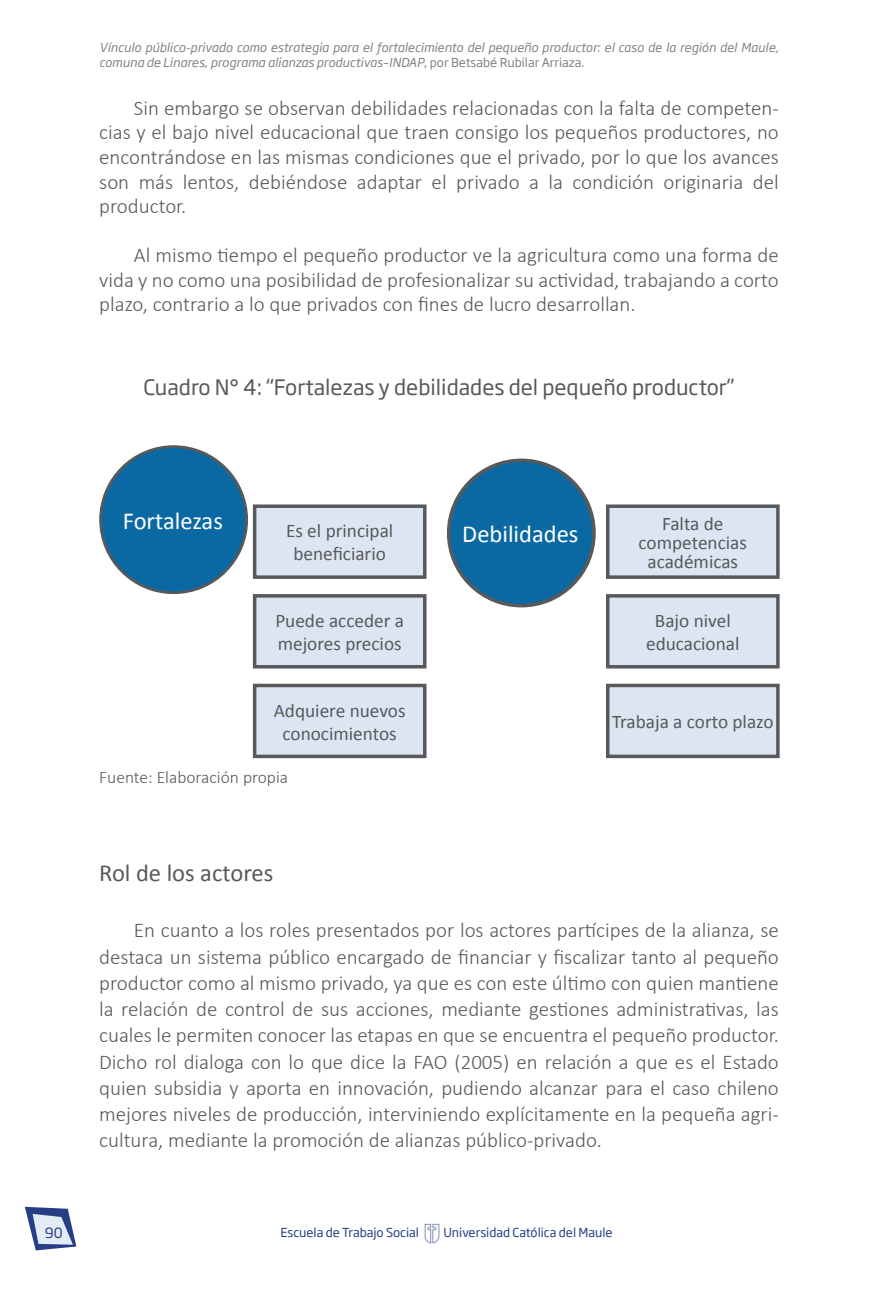
<style>
.page{position:relative;width:893px;height:1290px;background:#fff}
.page>*{position:absolute;margin:0;border:0;box-sizing:border-box;transform-origin:0 0}
.t1{font:24.5px "Calibri";color:#fff}
.t2{font:24.5px "Calibri";color:#58595b}
.t3{font:300 21px/26.2px "Calibri";color:#58595b;text-align:justify}
.t4{font:21px "Soho Gothic Pro";color:#58595b}
.t5{font:19.25px/23.1px "Calibri";color:#58595b;text-align:center}
.t6{font:300 17.5px "Calibri";color:#58595b}
.t7{font:14px "Soho Gothic Pro";color:#253e85}
.t8{font:italic 12.25px/14.7px "Soho Gothic Pro";color:#808387}
.t9{font:12.25px "Soho Gothic Pro";color:#253e85}
.s1{font-style:normal}
</style>
<div class="page">
<svg style="left:25px;top:1207px;width:51px;height:43px"></svg>
<img style="left:424px;top:1223px;width:16px;height:21px">
<div style="left:101px;top:447px;width:146px;height:146px;background:#0a69a3;border-radius:50%"></div>
<div style="left:99px;top:445px;width:149px;height:149px;border:3px solid #58595b;border-radius:50%"></div>
<div style="left:449px;top:460px;width:145px;height:146px;background:#0a69a3;border-radius:50%"></div>
<div style="left:447px;top:459px;width:149px;height:148px;border:4px solid #58595b;border-radius:50%"></div>
<div style="left:255px;top:506px;width:170px;height:71px;background:#dce6f2"></div>
<div style="left:253px;top:504px;width:173px;height:75px;border:4px solid #58595b"></div>
<div style="left:255px;top:596px;width:170px;height:71px;background:#dce6f2"></div>
<div style="left:253px;top:594px;width:173px;height:74px;border:4px solid #58595b"></div>
<div style="left:255px;top:685px;width:170px;height:71px;background:#dce6f2"></div>
<div style="left:253px;top:684px;width:173px;height:74px;border:4px solid #58595b"></div>
<div style="left:608px;top:506px;width:170px;height:71px;background:#dce6f2"></div>
<div style="left:606px;top:504px;width:174px;height:75px;border:4px solid #58595b"></div>
<div style="left:608px;top:596px;width:170px;height:71px;background:#dce6f2"></div>
<div style="left:606px;top:594px;width:174px;height:74px;border:4px solid #58595b"></div>
<div style="left:608px;top:685px;width:170px;height:71px;background:#dce6f2"></div>
<div style="left:606px;top:684px;width:174px;height:74px;border:4px solid #58595b"></div>
<p class="t8" style="left:99px;top:40px;width:681px">Vínculo público-privado como estrategia para el fortalecimiento del pequeño productor: el caso de la región del Maule, comuna de Linares, programa alianzas productivas–INDAP<span class="s1">, por Betsabé Rubilar Arriaza.</span></p>
<p class="t3" style="left:99px;top:96px;width:681px;line-height:24.5px;text-indent:35px">Sin embargo se observan debilidades relacionadas con la falta de competen&shy;cias y el bajo nivel educacional que traen consigo los pequeños productores, no encontrándose en las mismas condiciones que el privado, por lo que los avances son más lentos, debiéndose adaptar el privado a la condición originaria del productor.</p>
<p class="t3" style="left:99px;top:243px;width:681px;line-height:24.5px;text-indent:35px">Al mismo tiempo el pequeño productor ve la agricultura como una forma de vida y no como una posibilidad de profesionalizar su actividad, trabajando a corto plazo, contrario a lo que privados con fines de lucro desarrollan.</p>
<p class="t4" style="left:144px;top:371px;width:592px">Cuadro N° 4: “Fortalezas y debilidades del pequeño productor”</p>
<p class="t1" style="left:123px;top:505px;width:102px">Fortalezas</p>
<p class="t5" style="left:286px;top:519px;width:109px">Es el principal beneficiario</p>
<p class="t5" style="left:275px;top:609px;width:130px;text-align:left">Puede acceder a mejores precios</p>
<p class="t5" style="left:274px;top:699px;width:133px">Adquiere nuevos conocimientos</p>
<p class="t6" style="left:99px;top:766px;width:190px">Fuente: Elaboración propia</p>
<p class="t2" style="left:99px;top:858px;width:176px">Rol de los actores</p>
<p class="t1" style="left:462px;top:518px;width:118px">Debilidades</p>
<p class="t5" style="left:639px;top:514px;width:110px;line-height:19.2px">Falta de competencias académicas</p>
<p class="t5" style="left:646px;top:609px;width:95px">Bajo nivel educacional</p>
<p class="t5" style="left:612px;top:710px;width:163px">Trabaja a corto plazo</p>
<p class="t3" style="left:99px;top:917px;width:681px;text-indent:35px">En cuanto a los roles presentados por los actores partícipes de la alianza, se destaca un sistema público encargado de financiar y fiscalizar tanto al pequeño productor como al mismo privado, ya que es con este último con quien mantiene la relación de control de sus acciones, mediante gestiones administrativas, las cuales le permiten conocer las etapas en que se encuentra el pequeño productor.<br>Dicho rol dialoga con lo que dice la FAO (2005) en relación a que es el Estado quien subsidia y aporta en innovación, pudiendo alcanzar para el caso chileno mejores niveles de producción, interviniendo explícitamente en la pequeña agri&shy;cultura, mediante la promoción de alianzas público-privado.</p>
<p class="t7" style="left:45px;top:1222px;width:19px">90</p>
<p class="t9" style="left:280px;top:1223px;width:140px">Escuela de Trabajo Social</p>
<p class="t9" style="left:443px;top:1223px;width:171px">Universidad Católica del Maule</p>
</div>
